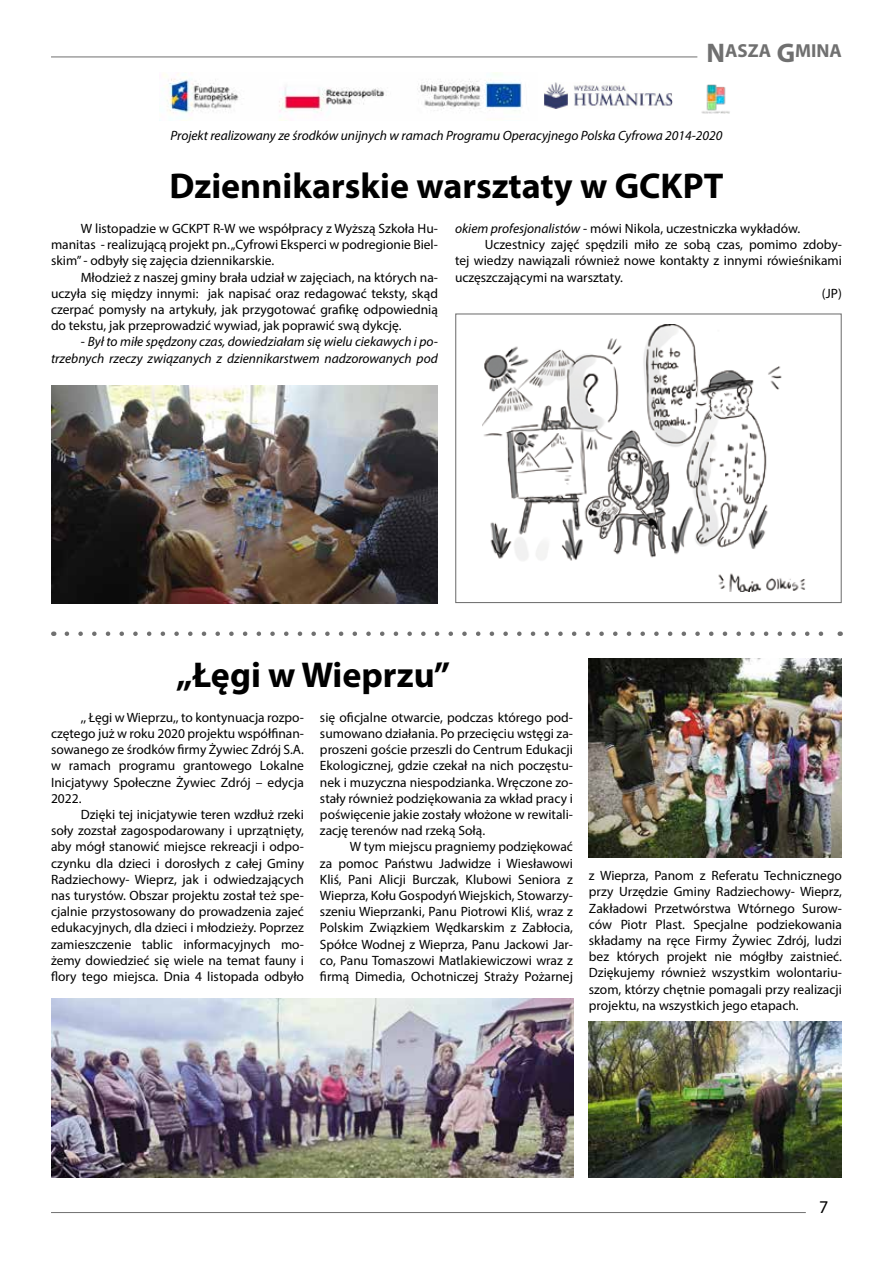
<style>
.page{position:relative;width:893px;height:1263px;background:#fff}
.page>*{position:absolute;margin:0;border:0;box-sizing:border-box;transform-origin:0 0}
.t1{font:700 36px "Myriad Pro";color:#000}
.t2{font:700 18.9px "Myriad Pro";color:#707070}
.t3{font:18px "Myriad Pro";color:#000}
.t4{font:13.5px/16.2px "Myriad Pro";color:#000;text-align:justify}
.t5{font:italic 13.5px/16.2px "Myriad Pro";color:#000;text-align:right}
.s1{font-size:27px}
.s2{font-style:normal}
.s3{font-style:italic}
</style>
<div class="page">
<hr style="left:51px;top:57px;width:646px;height:1px;background:#707070">
<hr style="left:51px;top:1212px;width:755px;height:1px;background:#707070">
<img style="left:51px;top:385px;width:387px;height:218px">
<img style="left:163px;top:72px;width:359px;height:48px">
<img style="left:544px;top:82px;width:128px;height:27px">
<img style="left:701px;top:84px;width:29px;height:30px">
<img style="left:589px;top:1021px;width:253px;height:157px">
<img style="left:589px;top:658px;width:253px;height:199px">
<img style="left:51px;top:998px;width:522px;height:179px">
<svg style="left:67px;top:631px;width:757px;height:5px"></svg>
<img style="left:483px;top:324px;width:322px;height:268px">
<div style="left:455px;top:313px;width:387px;height:290px;border:1px solid #707070"></div>
<h2 class="t2" style="left:706px;top:39px;width:137px"><span class="s1">N</span>ASZA <span class="s1">G</span>MINA</h2>
<p class="t5" style="left:170px;top:127px;width:553px">Projekt realizowany ze środków unijnych w ramach Programu Operacyjnego Polska Cyfrowa 2014-2020</p>
<h1 class="t1" style="left:170px;top:163px;width:555px">Dziennikarskie warsztaty w GCKPT</h1>
<p class="t4" style="left:51px;top:220px;width:388px;text-indent:30px">W listopadzie w GCKPT R-W we współpracy z Wyższą Szkoła Hu&shy;manitas - realizującą projekt pn. „Cyfrowi Eksperci w podregionie Biel&shy;skim” - odbyły się zajęcia dziennikarskie.</p>
<p class="t4" style="left:51px;top:269px;width:388px;text-indent:30px">Młodzież z naszej gminy brała udział w zajęciach, na których na&shy;uczyła się między innymi: jak napisać oraz redagować teksty, skąd czerpać pomysły na artykuły, jak przygotować grafikę odpowiednią do tekstu, jak przeprowadzić wywiad, jak poprawić swą dykcję.</p>
<p class="t5" style="left:51px;top:333px;width:388px"><span class="s2">-</span> Był to miłe spędzony czas, dowiedziałam się wielu ciekawych i po&shy;trzebnych rzeczy związanych z dziennikarstwem nadzorowanych pod</p>
<p class="t4" style="left:455px;top:220px;width:347px"><span class="s3">okiem profesjonalistów</span> - mówi Nikola, uczestniczka wykładów.</p>
<p class="t4" style="left:485px;top:236px;width:359px">Uczestnicy zajęć spędzili miło ze sobą czas, pomimo zdoby-</p>
<p class="t4" style="left:455px;top:252px;width:388px">tej wiedzy nawiązali również nowe kontakty z innymi rówieśnikami</p>
<p class="t4" style="left:455px;top:269px;width:169px">uczęszczającymi na warsztaty.</p>
<p class="t4" style="left:822px;top:285px;width:22px">(JP)</p>
<h1 class="t1" style="left:176px;top:651px;width:276px">„Łęgi w Wieprzu’’</h1>
<p class="t4" style="left:51px;top:709px;width:254px;text-indent:30px">,, Łęgi w Wieprzu,, to kontynuacja rozpo&shy;czętego już w roku 2020 projektu współfinan&shy;sowanego ze środków firmy Żywiec Zdrój S.A. w ramach programu grantowego Lokalne Inicjatywy Społeczne Żywiec Zdrój – edycja 2022.</p>
<p class="t4" style="left:51px;top:806px;width:254px;text-indent:30px">Dzięki tej inicjatywie teren wzdłuż rzeki soły zozstał zagospodarowany i uprzątnięty, aby mógł stanowić miejsce rekreacji i odpo&shy;czynku dla dzieci i dorosłych z całej Gminy Radziechowy- Wieprz, jak i odwiedzających nas turystów. Obszar projektu został też spe&shy;cjalnie przystosowany do prowadzenia zajeć edukacyjnych, dla dzieci i młodzieży. Poprzez zamieszczenie tablic informacyjnych mo&shy;żemy dowiedzieć się wiele na temat fauny i flory tego miejsca. Dnia 4 listopada odbyło</p>
<p class="t4" style="left:320px;top:709px;width:254px">się oficjalne otwarcie, podczas którego pod&shy;sumowano działania. Po przecięciu wstęgi za&shy;proszeni goście przeszli do Centrum Edukacji Ekologicznej, gdzie czekał na nich poczęstu&shy;nek i muzyczna niespodzianka. Wręczone zo&shy;stały również podziękowania za wkład pracy i poświęcenie jakie zostały włożone w rewitali&shy;zację terenów nad rzeką Sołą.</p>
<p class="t4" style="left:320px;top:838px;width:254px;text-indent:30px">W tym miejscu pragniemy podziękować za pomoc Państwu Jadwidze i Wiesławowi Kliś, Pani Alicji Burczak, Klubowi Seniora z Wieprza, Kołu Gospodyń Wiejskich, Stowarzy&shy;szeniu Wieprzanki, Panu Piotrowi Kliś, wraz z Polskim Związkiem Wędkarskim z Zabłocia, Spółce Wodnej z Wieprza, Panu Jackowi Jar&shy;co, Panu Tomaszowi Matlakiewiczowi wraz z firmą Dimedia, Ochotniczej Straży Pożarnej</p>
<p class="t4" style="left:589px;top:867px;width:254px">z Wieprza, Panom z Referatu Technicznego przy Urzędzie Gminy Radziechowy- Wieprz, Zakładowi Przetwórstwa Wtórnego Surow&shy;ców Piotr Plast. Specjalne podziekowania składamy na ręce Firmy Żywiec Zdrój, ludzi bez których projekt nie mógłby zaistnieć.<br>Dziękujemy również wszystkim wolontariu&shy;szom, którzy chętnie pomagali przy realizacji projektu, na wszystkich jego etapach.</p>
<h3 class="t3" style="left:819px;top:1196px;width:11px">7</h3>
</div>
